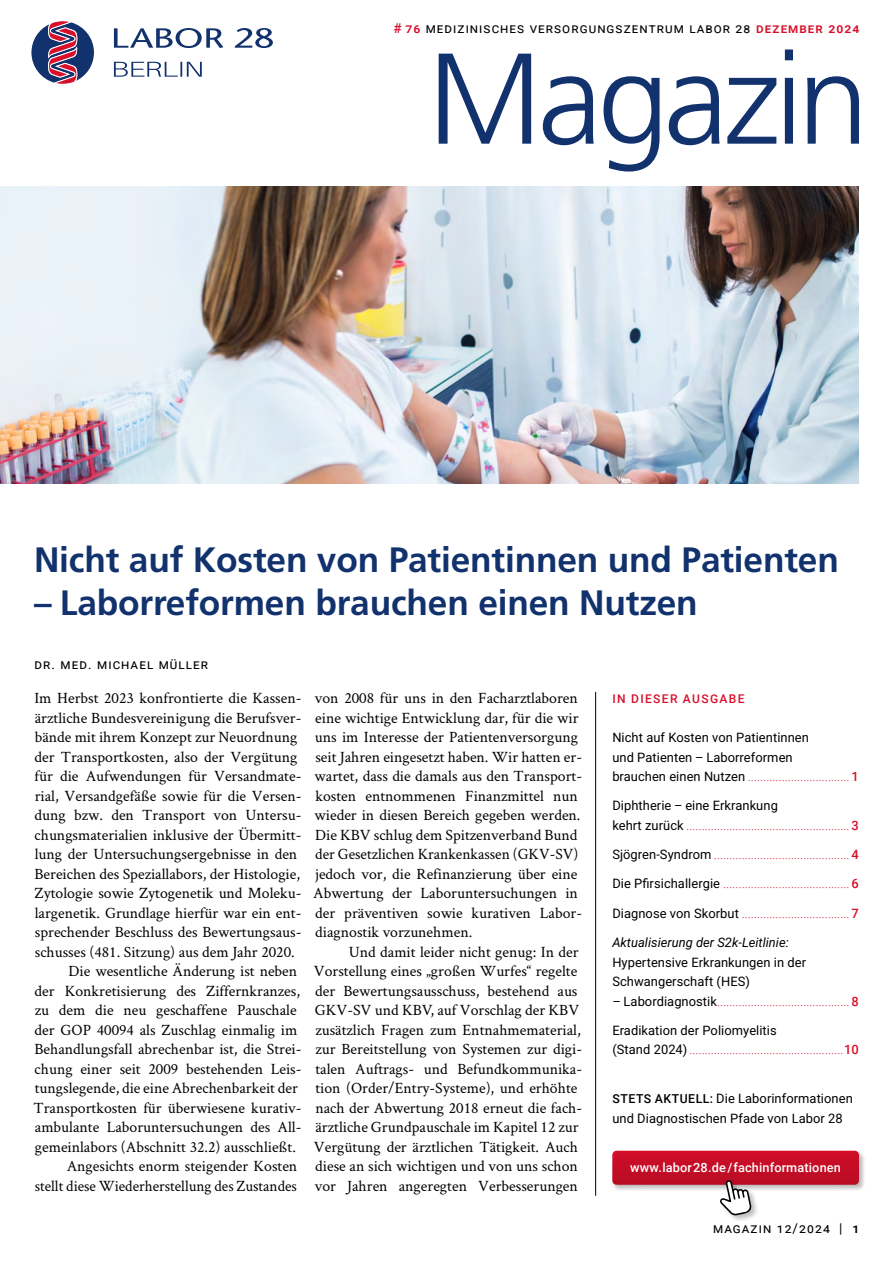
<style>
.page{position:relative;width:893px;height:1263px;background:#fff}
.page>*{position:absolute;margin:0;border:0;box-sizing:border-box;transform-origin:0 0}
.t1{font:700 35.25px "Frutiger LT Std";letter-spacing:-.005em;color:#12326e}
.t2{font:15.75px/19.5px "Crimson Text";color:#000}
.t3{font:13.5px "Roboto";letter-spacing:.08em;color:#000}
.t4{font:12.9px/19.5px "Roboto";letter-spacing:.005em;color:#d80f2a}
.t5{font:12.9px/19.5px "Roboto";letter-spacing:.005em;color:#000}
.t6{font:italic 12.9px "Roboto";letter-spacing:.005em;color:#000}
.t7{font:500 12.75px "Roboto";letter-spacing:.01em;color:#fff}
.t8{font:500 12px "Roboto";letter-spacing:.115em;color:#d80f2a}
.s1{font-weight:500;color:#d80f2a}
.s2{color:#d80f2a}
.s3{color:#000}
.s4{font-weight:500}
.s5{font-weight:500;font-size:12.3px}
</style>
<div class="page">
<img style="left:0;top:186px;width:859px;height:298px">
<svg style="left:114px;top:28px;width:159px;height:49px"></svg>
<svg style="left:31px;top:21px;width:63px;height:63px"></svg>
<svg style="left:439px;top:49px;width:420px;height:123px"></svg>
<div style="left:611px;top:1150px;width:255px;height:42px;background:#000;opacity:.25"></div>
<div style="left:612px;top:1151px;width:247px;height:34px;background:linear-gradient(to right,#c40d26,#c40d26);border-radius:4px"></div>
<div style="left:719px;top:1179px;width:40px;height:43px;background:#000;opacity:.25"></div>
<svg style="left:719px;top:1180px;width:34px;height:36px"></svg>
<hr style="left:595px;top:692px;width:1px;height:504px;background:#000">
<p class="t3" style="left:394px;top:19px;width:467px"><span class="s1"># 76</span> medizinisches versorgungszentrum labor 28 <span class="s1">Dezember 2024</span></p>
<h1 class="t1" style="left:34px;top:539px;width:806px">Nicht auf Kosten von Patientinnen und Patienten</h1>
<h1 class="t1" style="left:34px;top:582px;width:665px">– Laborreformen brauchen einen Nutzen</h1>
<p class="t3" style="left:35px;top:655px;width:175px">dr. med. michael müller</p>
<p class="t2" style="left:34px;top:688px;width:269px">Im Herbst 2023 konfrontierte die Kassen-</p>
<p class="t2" style="left:35px;top:707px;width:268px">ärztliche Bundesvereinigung die Berufsver-</p>
<p class="t2" style="left:35px;top:727px;width:264px">bände mit ihrem Konzept zur Neuordnung</p>
<p class="t2" style="left:35px;top:746px;width:264px">der Transportkosten, also der Vergütung</p>
<p class="t2" style="left:35px;top:766px;width:268px">für die Aufwendungen für Versandmate-</p>
<p class="t2" style="left:35px;top:785px;width:268px">rial, Versandgefäße sowie für die Versen-</p>
<p class="t2" style="left:35px;top:805px;width:268px">dung bzw. den Transport von Untersu-</p>
<p class="t2" style="left:35px;top:824px;width:268px">chungsmaterialien inklusive der Übermitt-</p>
<p class="t2" style="left:35px;top:844px;width:264px">lung der Untersuchungsergebnisse in den</p>
<p class="t2" style="left:34px;top:863px;width:267px">Bereichen des Speziallabors, der Histologie,</p>
<p class="t2" style="left:35px;top:883px;width:268px">Zytologie sowie Zytogenetik und Moleku-</p>
<p class="t2" style="left:35px;top:902px;width:268px">largenetik. Grundlage hierfür war ein ent-</p>
<p class="t2" style="left:35px;top:922px;width:268px">sprechender Beschluss des Bewertungsaus-</p>
<p class="t2" style="left:35px;top:941px;width:261px">schusses (481. Sitzung) aus dem Jahr 2020.</p>
<p class="t2" style="left:69px;top:961px;width:230px">Die wesentliche Änderung ist neben</p>
<p class="t2" style="left:35px;top:980px;width:267px">der Konkretisierung des Ziffernkranzes,</p>
<p class="t2" style="left:35px;top:1000px;width:263px">zu dem die neu geschaffene Pauschale</p>
<p class="t2" style="left:35px;top:1019px;width:264px">der GOP 40094 als Zuschlag einmalig im</p>
<p class="t2" style="left:34px;top:1039px;width:269px">Behandlungsfall abrechenbar ist, die Strei-</p>
<p class="t2" style="left:35px;top:1058px;width:268px">chung einer seit 2009 bestehenden Leis-</p>
<p class="t2" style="left:35px;top:1078px;width:265px">tungslegende, die eine Abrechenbarkeit der</p>
<p class="t2" style="left:33px;top:1097px;width:270px">Transportkosten für überwiesene kurativ-</p>
<p class="t2" style="left:35px;top:1117px;width:268px">ambulante Laboruntersuchungen des All-</p>
<p class="t2" style="left:35px;top:1136px;width:263px">gemeinlabors (Abschnitt 32.2) ausschließt.</p>
<p class="t2" style="left:67px;top:1156px;width:232px">Angesichts enorm steigender Kosten</p>
<p class="t2" style="left:35px;top:1175px;width:264px">stellt diese Wiederherstellung des Zustandes</p>
<p class="t2" style="left:313px;top:688px;width:270px">von 2008 für uns in den Facharztlaboren eine wichtige Entwicklung dar, für die wir uns im Interesse der Patientenversorgung seit Jahren eingesetzt haben. Wir hatten er&shy;wartet, dass die damals aus den Transport&shy;kosten entnommenen Finanzmittel nun wieder in diesen Bereich gegeben werden.<br>Die KBV schlug dem Spitzenverband Bund der Gesetzlichen Krankenkassen (GKV-SV) jedoch vor, die Refinanzierung über eine Abwertung der Laboruntersuchungen in der präventiven sowie kurativen Labor&shy;diagnostik vorzunehmen.</p>
<p class="t2" style="left:314px;top:941px;width:270px;text-indent:35px">Und damit leider nicht genug: In der Vorstellung eines „großen Wurfes“ regelte der Bewertungsausschuss, bestehend aus GKV-SV und KBV, auf Vorschlag der KBV zusätzlich Fragen zum Entnahmematerial, zur Bereitstellung von Systemen zur digi&shy;talen Auftrags- und Befundkommunika&shy;tion (Order/Entry-Systeme), und erhöhte nach der Abwertung 2018 erneut die fach&shy;ärztliche Grundpauschale im Kapitel 12 zur Vergütung der ärztlichen Tätigkeit. Auch diese an sich wichtigen und von uns schon vor Jahren angeregten Verbesserungen</p>
<p class="t8" style="left:612px;top:690px;width:134px">IN DIESER AUSGABE</p>
<p class="t5" style="left:612px;top:727px;width:248px">Nicht auf Kosten von Patientinnen<br>und Patienten – Laborreformen<br>brauchen einen Nutzen <span class="s2">.................................</span> <span class="s1">1</span></p>
<p class="t4" style="left:612px;top:796px;width:248px"><span class="s3">Diphtherie – eine Erkrankung<br>kehrt zurück</span> ..................................................... <span class="s4">3</span></p>
<p class="t4" style="left:612px;top:844px;width:248px"><span class="s3">Sjögren-Syndrom</span> ............................................ <span class="s4">4</span></p>
<p class="t4" style="left:612px;top:874px;width:248px"><span class="s3">Die Pfirsichallergie</span> ......................................... <span class="s4">6</span></p>
<p class="t4" style="left:612px;top:903px;width:248px"><span class="s3">Diagnose von Skorbut</span> ................................... <span class="s4">7</span></p>
<p class="t6" style="left:612px;top:933px;width:178px">Aktualisierung der S2k-Leitlinie:</p>
<p class="t5" style="left:612px;top:952px;width:195px">Hypertensive Erkrankungen in der<br>Schwangerschaft (HES)</p>
<p class="t4" style="left:612px;top:991px;width:248px"><span class="s3">– Labordiagnostik</span>........................................... <span class="s4">8</span></p>
<p class="t4" style="left:612px;top:1020px;width:248px"><span class="s3">Eradikation der Poliomyelitis<br>(Stand 2024)</span>..................................................<span class="s4">10</span></p>
<p class="t5" style="left:612px;top:1088px;width:242px"><span class="s5">STETS AKTUELL:</span> Die Laborinformationen und Diagnostischen Pfade von Labor 28</p>
<p class="t7" style="left:630px;top:1158px;width:212px">www.labor28.de/fachinformationen</p>
<p class="t3" style="left:713px;top:1219px;width:148px">magazin 12/2024 | <span class="s4">1</span></p>
</div>
